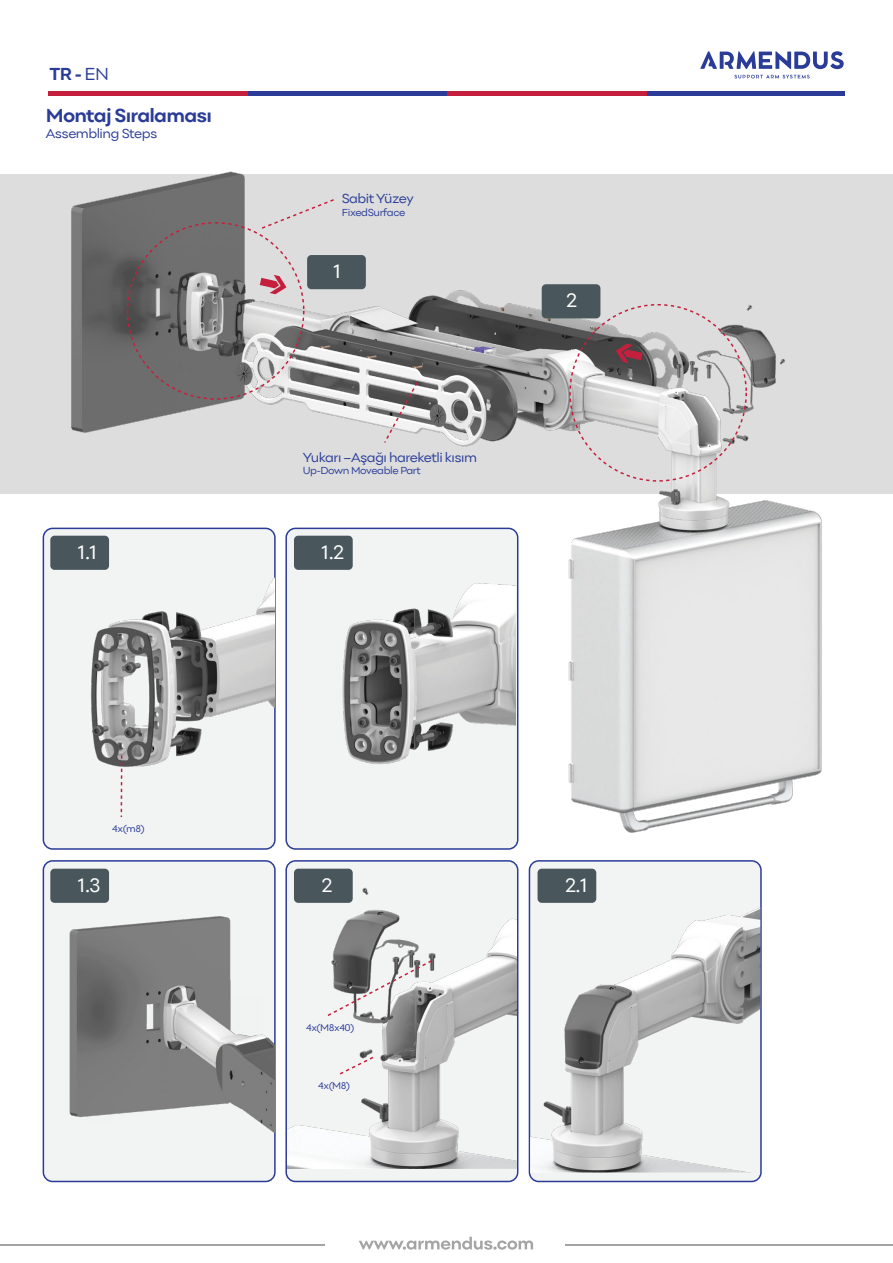
<style>
.page{position:relative;width:893px;height:1263px;background:#fff}
.page>*{position:absolute;margin:0;border:0;box-sizing:border-box;transform-origin:0 0}
.t1{font:20.1px "Point";color:#fff}
.t2{font:700 19.5px "Point";letter-spacing:-.04em;color:#2a3c98}
.t3{font:700 18px "Point";color:#2a3c98}
.t4{font:13.5px "Point";letter-spacing:-.04em;color:#2a3c98}
.t5{font:10.5px "Point";letter-spacing:-.04em;color:#2a3c98}
.t6{font:10.05px "Point";letter-spacing:-.04em;color:#2a3c98}
.s1{font-weight:400}
</style>
<div class="page">
<svg style="left:529px;top:860px;width:233px;height:322px;fill:#f2f3f3"></svg>
<img style="left:530px;top:880px;width:230px;height:292px">
<div style="left:0;top:175px;width:893px;height:319px;background:#ddd"></div>
<img style="left:14px;top:171px;width:824px;height:672px">
<svg style="left:285px;top:860px;width:233px;height:322px;fill:#f2f3f3"></svg>
<img style="left:288px;top:880px;width:229px;height:288px">
<svg style="left:43px;top:528px;width:233px;height:322px;fill:#f2f3f3"></svg>
<svg style="left:285px;top:528px;width:233px;height:322px;fill:#f2f3f3"></svg>
<svg style="left:43px;top:860px;width:233px;height:322px;fill:#f2f3f3"></svg>
<svg style="left:359px;top:1237px;width:174px;height:12px"></svg>
<hr style="left:0;top:1245px;width:325px;height:1px;background:#a5a4a4">
<hr style="left:565px;top:1245px;width:328px;height:1px;background:#a5a4a4">
<hr style="left:645px;top:91px;width:199px;height:4px;background:#2a3c98">
<hr style="left:248px;top:91px;width:200px;height:4px;background:#2a3c98">
<hr style="left:448px;top:91px;width:199px;height:4px;background:#c4203e">
<hr style="left:49px;top:91px;width:199px;height:4px;background:#c4203e">
<svg style="left:700px;top:51px;width:144px;height:18px"></svg>
<svg style="left:734px;top:75px;width:76px;height:3px"></svg>
<svg style="left:259px;top:198px;width:77px;height:32px"></svg>
<svg style="left:383px;top:381px;width:36px;height:64px"></svg>
<div style="left:50px;top:536px;width:59px;height:34px;background:#49575d;border-radius:4px"></div>
<div style="left:307px;top:255px;width:59px;height:34px;background:#49575d;border-radius:4px"></div>
<div style="left:542px;top:284px;width:58px;height:34px;background:#49575d;border-radius:4px"></div>
<div style="left:50px;top:869px;width:59px;height:34px;background:#49575d;border-radius:4px"></div>
<div style="left:294px;top:869px;width:59px;height:34px;background:#49575d;border-radius:4px"></div>
<img style="left:44px;top:544px;width:230px;height:283px">
<svg style="left:121px;top:755px;width:1px;height:62px"></svg>
<svg style="left:326px;top:959px;width:107px;height:58px"></svg>
<svg style="left:337px;top:1055px;width:38px;height:21px"></svg>
<img style="left:288px;top:560px;width:227px;height:277px">
<img style="left:44px;top:916px;width:230px;height:220px">
<svg style="left:260px;top:275px;width:26px;height:19px"></svg>
<svg style="left:616px;top:344px;width:26px;height:19px"></svg>
<div style="left:537px;top:869px;width:59px;height:34px;background:#49575d;border-radius:4px"></div>
<div style="left:294px;top:536px;width:59px;height:34px;background:#49575d;border-radius:4px"></div>
<h3 class="t3" style="left:50px;top:63px;width:61px">TR - <span class="s1">EN</span></h3>
<h2 class="t2" style="left:46px;top:103px;width:168px">Montaj Sıralaması</h2>
<p class="t4" style="left:46px;top:125px;width:113px">Assembling Steps</p>
<h1 class="t1" style="left:78px;top:540px;width:21px">1.1</h1>
<p class="t4" style="left:342px;top:190px;width:73px">Sabit Yüzey</p>
<p class="t5" style="left:342px;top:206px;width:65px">FixedSurface</p>
<h1 class="t1" style="left:333px;top:259px;width:10px">1</h1>
<p class="t4" style="left:303px;top:449px;width:176px">Yukarı –Aşağı hareketli kısım</p>
<p class="t5" style="left:303px;top:464px;width:120px">Up-Down Moveable Part</p>
<h1 class="t1" style="left:321px;top:540px;width:25px">1.2</h1>
<h1 class="t1" style="left:566px;top:288px;width:13px">2</h1>
<p class="t6" style="left:112px;top:822px;width:34px">4x(m8)</p>
<h1 class="t1" style="left:78px;top:873px;width:25px">1.3</h1>
<h1 class="t1" style="left:321px;top:873px;width:13px">2</h1>
<p class="t6" style="left:306px;top:1022px;width:50px">4x(M8x40)</p>
<p class="t6" style="left:318px;top:1079px;width:34px">4x(M8)</p>
<h1 class="t1" style="left:565px;top:873px;width:25px">2.1</h1>
</div>
